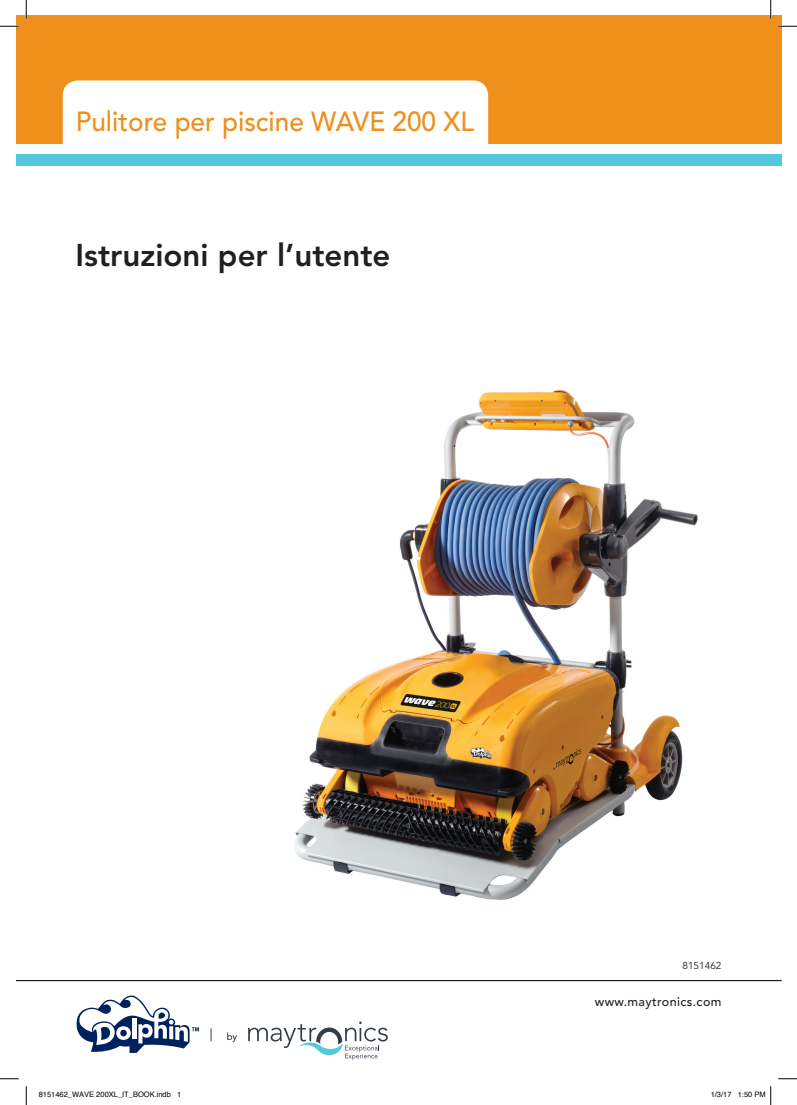
<style>
.page{position:relative;width:797px;height:1105px;background:#fff}
.page>*{position:absolute;margin:0;border:0;box-sizing:border-box;transform-origin:0 0}
.t1{font:800 31.25px "Avenir LT";color:#231f20}
.t2{font:500 27.5px "Avenir LT";color:#ef8f1c;scale:.95 1}
.t3{font:500 12.5px "Avenir LT";letter-spacing:.03em;color:#231f20}
.t4{font:10px "Avenir LT";color:#231f20}
.t5{font:300 9.5px "Avenir LT";color:#343d47}
.t6{font:7.5px "Helvetica";color:#000}
</style>
<div class="page">
<div style="left:16px;top:16px;width:765px;height:128px;background:#ef8f1c"></div>
<hr style="left:16px;top:980px;width:765px;height:1px;background:#231f20">
<div style="left:63px;top:80px;width:425px;height:80px;background:#fff;border-radius:15px"></div>
<div style="left:16px;top:154px;width:765px;height:12px;background:#54c8df"></div>
<img style="left:294px;top:389px;width:404px;height:511px">
<svg style="left:77px;top:995px;width:122px;height:58px"></svg>
<svg style="left:248px;top:1021px;width:140px;height:39px"></svg>
<svg style="left:227px;top:1032px;width:10px;height:10px"></svg>
<svg style="left:211px;top:1028px;width:1px;height:13px"></svg>
<div style="left:381px;top:1045px;width:17px;height:7px;background:#fff"></div>
<svg style="left:0;top:25px;width:19px;height:2px"></svg>
<svg style="left:778px;top:25px;width:19px;height:2px"></svg>
<svg style="left:0;top:1078px;width:19px;height:1px"></svg>
<svg style="left:778px;top:1078px;width:19px;height:1px"></svg>
<svg style="left:25px;top:0;width:2px;height:19px"></svg>
<svg style="left:25px;top:1086px;width:2px;height:19px"></svg>
<svg style="left:770px;top:0;width:1px;height:19px"></svg>
<svg style="left:770px;top:1086px;width:1px;height:19px"></svg>
<h2 class="t2" style="left:76px;top:106px;width:420px">Pulitore per piscine WAVE 200 XL</h2>
<h1 class="t1" style="left:76px;top:237px;width:316px">Istruzioni per l’utente</h1>
<p class="t5" style="left:227px;top:1031px;width:12px">by</p>
<h3 class="t4" style="left:682px;top:959px;width:40px">8151462</h3>
<h3 class="t3" style="left:595px;top:994px;width:128px">www.maytronics.com</h3>
<p class="t6" style="left:39px;top:1090px;width:144px">8151462_WAVE 200XL_IT_BOOK.indb 1</p>
<p class="t6" style="left:710px;top:1090px;width:57px">1/3/17 1:50 PM</p>
</div>
